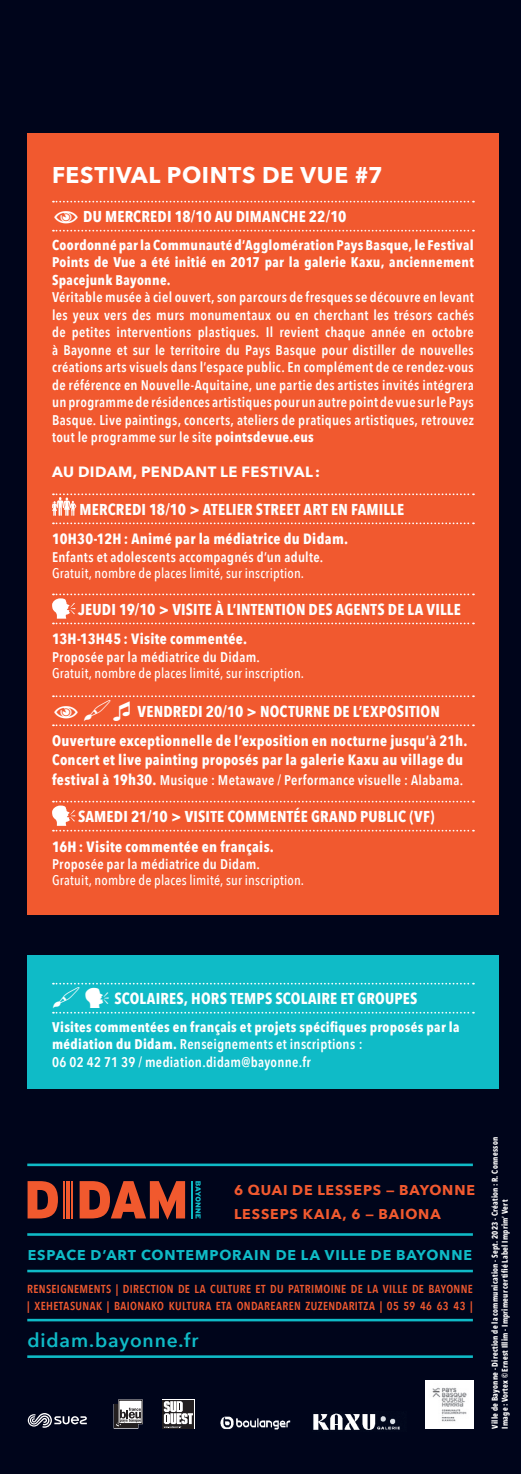
<style>
.page{position:relative;width:521px;height:1474px;background:#fff}
.page>*{position:absolute;margin:0;border:0;box-sizing:border-box;transform-origin:0 0}
.t1{font:700 22.75px "Avenir Next";letter-spacing:.025em;color:#fff}
.t2{font:600 19.25px "Avenir Next";letter-spacing:.045em;color:#0fbbc7}
.t3{font:700 15.75px "Avenir Next Condensed";letter-spacing:.01em;color:#fff}
.t4{font:700 14.88px/19.2px "Avenir Next Condensed";letter-spacing:.02em;color:#fff}
.t5{font:700 14.88px "Avenir Next";letter-spacing:.03em;color:#fff}
.t6{font:700 14.17px/24.2px "Avenir Next";letter-spacing:.06em;color:#f1592f}
.t7{font:700 14.17px "Avenir Next";letter-spacing:.06em;color:#0fbbc7}
.t8{font:600 14px/17.5px "Avenir Next Condensed";letter-spacing:.025em;color:#fff;text-align:justify}
.t9{font:700 14px/17.5px "Avenir Next Condensed";letter-spacing:.025em;color:#fff}
.t10{font:500 14px "Avenir Next Condensed";letter-spacing:.015em;color:#fff}
.t11{font:600 11.55px/16.8px "Avenir Next Condensed";letter-spacing:.03em;color:#f1592f}
.t12{font:700 8.4px/10px "Avenir Next Condensed";letter-spacing:.03em;color:#fff;scale:.95 1}
.s1{font-weight:700}
.s2{font-weight:700;font-size:14.88px}
.s3{font-weight:600}
</style>
<div class="page">
<div style="left:0;top:0;width:521px;height:1473px;background:#00051b"></div>
<div style="left:27px;top:954px;width:472px;height:134px;background:#0fbbc7"></div>
<hr style="left:27px;top:1163px;width:446px;height:3px;background:#0fbbc7">
<hr style="left:27px;top:1318px;width:446px;height:3px;background:#0fbbc7">
<hr style="left:27px;top:1355px;width:446px;height:2px;background:#0fbbc7">
<hr style="left:27px;top:1233px;width:446px;height:2px;background:#0fbbc7">
<hr style="left:27px;top:1269px;width:446px;height:3px;background:#0fbbc7">
<svg style="left:28px;top:1181px;width:157px;height:38px"></svg>
<hr style="left:63px;top:1181px;width:2px;height:37px;background:#f1592e">
<hr style="left:66px;top:1181px;width:4px;height:37px;background:#f1592e">
<hr style="left:71px;top:1181px;width:2px;height:37px;background:#f1592e">
<hr style="left:192px;top:1181px;width:1px;height:37px;background:#0fbbc7">
<svg style="left:195px;top:1181px;width:6px;height:37px"></svg>
<div style="left:27px;top:133px;width:472px;height:782px;background:#f1592f"></div>
<svg style="left:53px;top:201px;width:421px;height:1px"></svg>
<svg style="left:53px;top:230px;width:421px;height:1px"></svg>
<svg style="left:53px;top:522px;width:421px;height:2px"></svg>
<svg style="left:52px;top:493px;width:422px;height:23px"></svg>
<svg style="left:52px;top:593px;width:422px;height:31px"></svg>
<svg style="left:52px;top:800px;width:422px;height:31px"></svg>
<img style="left:220px;top:1416px;width:71px;height:14px">
<img style="left:425px;top:1380px;width:49px;height:48px">
<svg style="left:114px;top:1399px;width:29px;height:29px"></svg>
<svg style="left:162px;top:1399px;width:33px;height:29px"></svg>
<div style="left:163px;top:1399px;width:31px;height:26px;background:#231f20"></div>
<hr style="left:163px;top:1425px;width:31px;height:3px;background:#211d1e">
<svg style="left:164px;top:1401px;width:29px;height:27px"></svg>
<img style="left:313px;top:1413px;width:87px;height:17px">
<svg style="left:28px;top:1413px;width:59px;height:14px"></svg>
<svg style="left:53px;top:982px;width:421px;height:31px"></svg>
<svg style="left:53px;top:695px;width:421px;height:31px"></svg>
<h1 class="t1" style="left:52px;top:155px;width:332px">FESTIVAL POINTS DE VUE #7</h1>
<p class="t3" style="left:83px;top:207px;width:265px">DU MERCREDI 18/10 AU DIMANCHE 22/10</p>
<p class="t9" style="left:52px;top:236px;width:423px;text-align:justify">Coordonné par la Communauté d’Agglomération Pays Basque, le Festival Points de Vue a été initié en 2017 par la galerie Kaxu, anciennement Spacejunk Bayonne.</p>
<p class="t8" style="left:52px;top:288px;width:423px">Véritable musée à ciel ouvert, son parcours de fresques se découvre en levant les yeux vers des murs monumentaux ou en cherchant les trésors cachés de petites interventions plastiques. Il revient chaque année en octobre à Bayonne et sur le territoire du Pays Basque pour distiller de nouvelles créations arts visuels dans l’espace public. En complément de ce rendez-vous de référence en Nouvelle-Aquitaine, une partie des artistes invités intégrera un programme de résidences artistiques pour un autre point de vue sur le Pays Basque. Live paintings, concerts, ateliers de pratiques artistiques, retrouvez tout le programme sur le site <span class="s1">pointsdevue.eus</span></p>
<p class="t5" style="left:52px;top:459px;width:269px">AU DIDAM, PENDANT LE FESTIVAL :</p>
<p class="t3" style="left:79px;top:500px;width:326px">MERCREDI 18/10 &gt; ATELIER STREET ART EN FAMILLE</p>
<p class="t4" style="left:52px;top:529px;width:298px">10H30-12H: Animé par la médiatrice du Didam.</p>
<p class="t8" style="left:52px;top:547px;width:273px">Enfants et adolescents accompagnés d’un adulte.</p>
<p class="t10" style="left:52px;top:564px;width:254px">Gratuit, nombre de places limité, sur inscription.</p>
<p class="t3" style="left:78px;top:600px;width:384px">JEUDI 19/10 &gt; VISITE À L’INTENTION DES AGENTS DE LA VILLE</p>
<p class="t4" style="left:52px;top:629px;width:197px">13H-13H45 : Visite commentée.</p>
<p class="t8" style="left:52px;top:648px;width:209px">Proposée par la médiatrice du Didam.</p>
<p class="t10" style="left:52px;top:664px;width:254px">Gratuit, nombre de places limité, sur inscription.</p>
<p class="t3" style="left:137px;top:701px;width:304px">VENDREDI 20/10 &gt; NOCTURNE DE L’EXPOSITION</p>
<p class="t4" style="left:52px;top:731px;width:417px">Ouverture exceptionnelle de l’exposition en nocturne jusqu’à 21h.<br>Concert et live painting proposés par la galerie Kaxu au village du</p>
<p class="t8" style="left:52px;top:770px;width:413px"><span class="s2">festival à 19h30.</span> Musique : Metawave / Performance visuelle : Alabama.</p>
<p class="t3" style="left:78px;top:807px;width:358px">SAMEDI 21/10 &gt; VISITE COMMENTÉE GRAND PUBLIC (VF)</p>
<p class="t4" style="left:52px;top:836px;width:223px">16H: Visite commentée en français.</p>
<p class="t8" style="left:52px;top:855px;width:209px">Proposée par la médiatrice du Didam.</p>
<p class="t10" style="left:52px;top:871px;width:254px">Gratuit, nombre de places limité, sur inscription.</p>
<p class="t3" style="left:114px;top:989px;width:305px">SCOLAIRES, HORS TEMPS SCOLAIRE ET GROUPES</p>
<p class="t9" style="left:52px;top:1018px;width:409px">Visites commentées en français et projets spécifiques proposés par la médiation du Didam. <span class="s3">Renseignements et inscriptions :<br>06 02 42 71 39 / mediation.didam@bayonne.fr</span></p>
<p class="t6" style="left:234px;top:1177px;width:243px">6 QUAI DE LESSEPS — BAYONNE<br>LESSEPS KAIA, 6 — BAIONA</p>
<p class="t7" style="left:28px;top:1242px;width:446px">ESPACE D’ART CONTEMPORAIN DE LA VILLE DE BAYONNE</p>
<p class="t11" style="left:27px;top:1280px;width:447px">RENSEIGNEMENTS | DIRECTION DE LA CULTURE ET DU PATRIMOINE DE LA VILLE DE BAYONNE | XEHETASUNAK | BAIONAKO KULTURA ETA ONDAREAREN ZUZENDARITZA | 05 59 46 63 43 |</p>
<h2 class="t2" style="left:28px;top:1323px;width:172px">didam.bayonne.fr</h2>
<p class="t12" style="left:490px;top:1428px;width:308px;rotate:-90deg">Ville de Bayonne - Direction de la communication - Sept. 2023 - Création : R. Connesson<br>Image : Vortex © Ernest Illim - Imprimeur certifié Label Imprim’ Vert</p>
</div>
